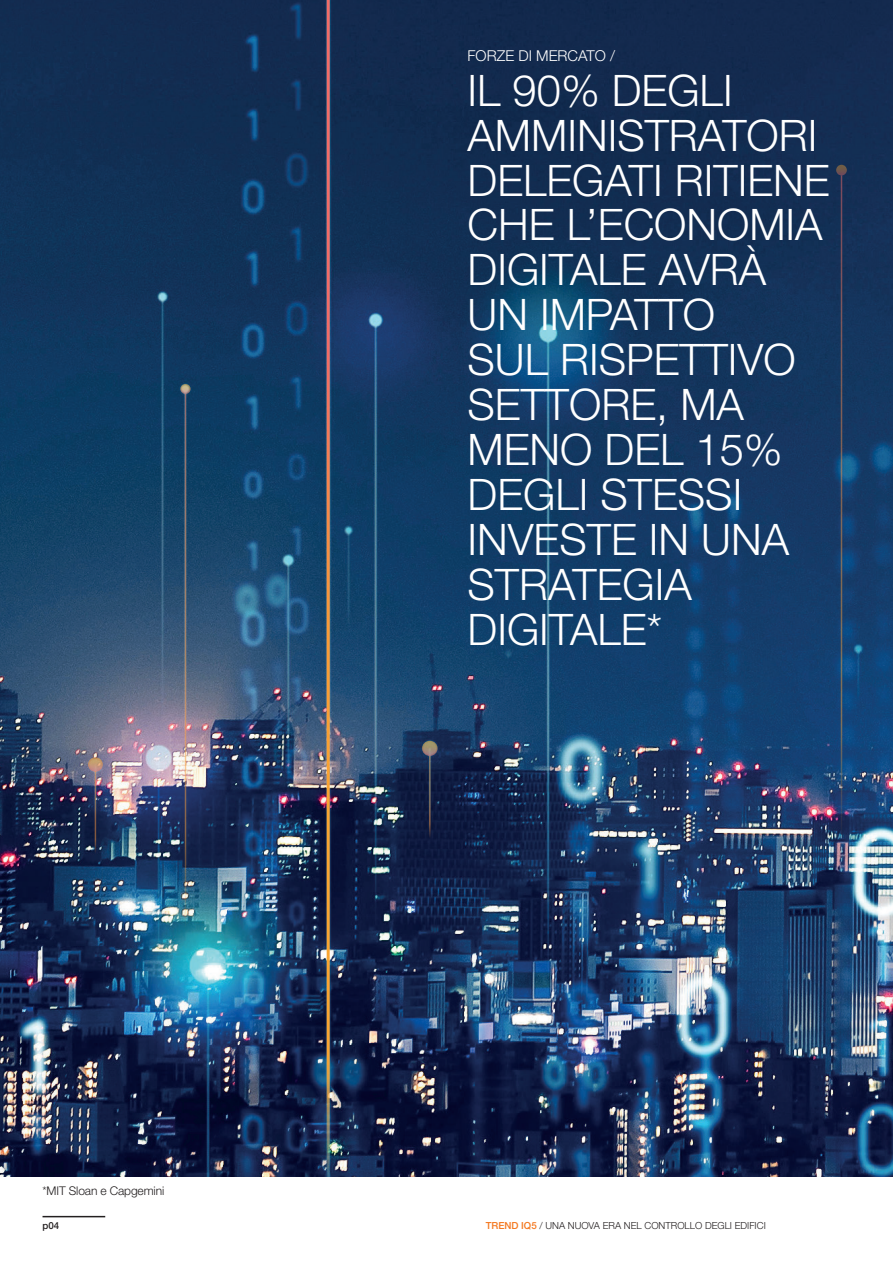
<style>
.page{position:relative;width:893px;height:1263px;background:#fff}
.page>*{position:absolute;margin:0;border:0;box-sizing:border-box;transform-origin:0 0}
.t1{font:300 43.5px/45px "Helvetica Neue LT Std";color:#fff}
.t2{font:300 15px "Helvetica Neue LT Std";color:#fff}
.t3{font:300 12px "Helvetica Neue LT Std";letter-spacing:-.01em;color:#231f20}
.t4{font:300 9.75px "Helvetica Neue LT Std";color:#231f20}
.t5{font:500 9.75px "Helvetica Neue LT Std";color:#231f20}
.s1{font-weight:500;color:#f47921}
</style>
<div class="page">
<img style="left:0;top:0;width:893px;height:1177px">
<hr style="left:185px;top:394px;width:1px;height:547px;background:#fff">
<hr style="left:327px;top:0;width:3px;height:1177px;background:#fff">
<svg style="left:180px;top:384px;width:11px;height:10px"></svg>
<svg style="left:88px;top:757px;width:15px;height:15px"></svg>
<svg style="left:422px;top:741px;width:16px;height:15px"></svg>
<hr style="left:429px;top:756px;width:2px;height:84px;background:#fff">
<hr style="left:95px;top:771px;width:1px;height:84px;background:#fff">
<hr style="left:841px;top:175px;width:1px;height:680px;background:#fff">
<svg style="left:836px;top:165px;width:11px;height:10px"></svg>
<hr style="left:43px;top:1216px;width:62px;height:1px;background:#231f20">
<p class="t3" style="left:43px;top:1183px;width:123px">*MIT Sloan e Capgemini</p>
<p class="t2" style="left:468px;top:46px;width:149px">FORZE DI MERCATO /</p>
<p class="t1" style="left:468px;top:67px;width:364px">IL 90% DEGLI<br>AMMINISTRATORI<br>DELEGATI RITIENE<br>CHE L’ECONOMIA<br>DIGITALE AVRÀ<br>UN IMPATTO<br>SUL RISPETTIVO<br>SETTORE, MA<br>MENO DEL 15%<br>DEGLI STESSI<br>INVESTE IN UNA<br>STRATEGIA<br>DIGITALE*</p>
<p class="t5" style="left:43px;top:1219px;width:18px">p04</p>
<p class="t4" style="left:486px;top:1219px;width:282px"><span class="s1">TREND IQ5</span> / UNA NUOVA ERA NEL CONTROLLO DEGLI EDIFICI</p>
</div>
